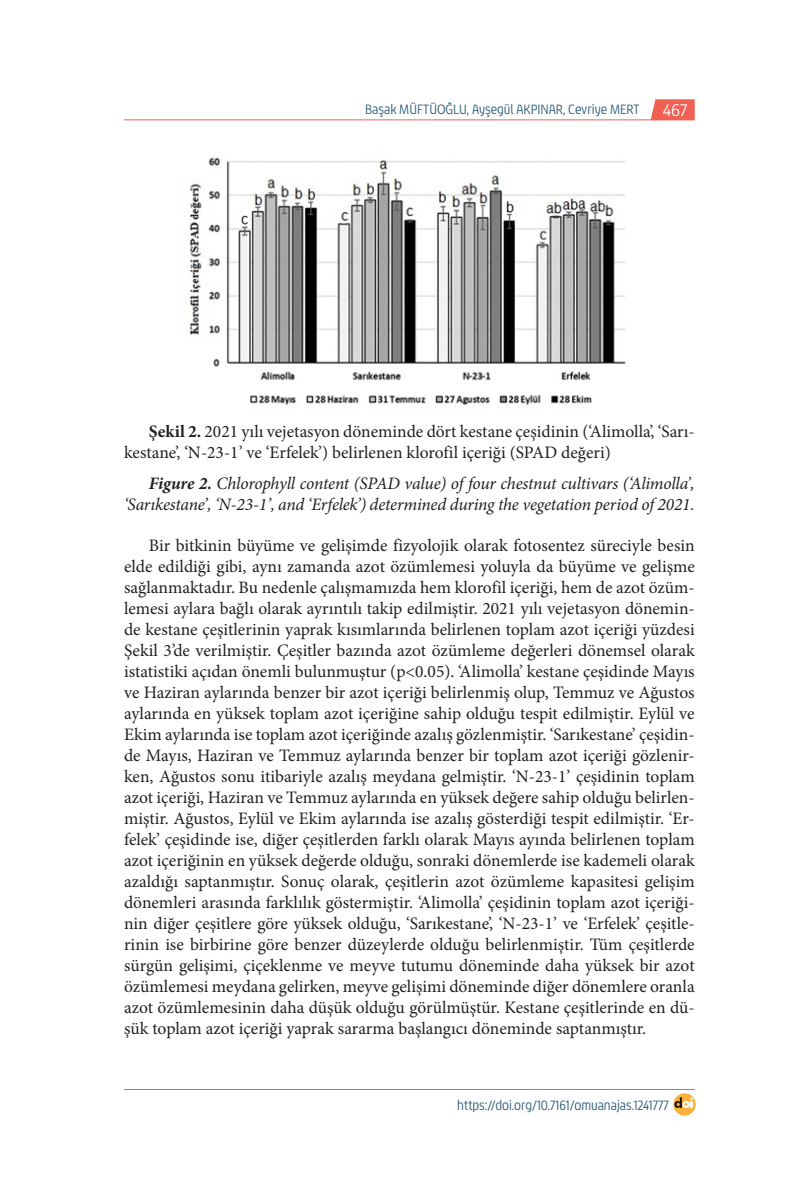
<style>
.page{position:relative;width:794px;height:1191px;background:#fff}
.page>*{position:absolute;margin:0;border:0;box-sizing:border-box;transform-origin:0 0}
.ANA_METİN{font:17.5px/21px "Minion Pro";color:#231f20}
.ANA_METİN-2{font:italic 17.5px/21px "Minion Pro";letter-spacing:-.015em;color:#231f20;text-align:right}
.t1{font:17.5px "Chypre Nor Boo";color:#fff}
.t2{font:14px "Chypre Con Boo";color:#285b77}
.s1{font-weight:700}
</style>
<div class="page">
<svg style="left:650px;top:99px;width:44px;height:21px"></svg>
<hr style="left:124px;top:120px;width:570px;height:1px;background:#f16153">
<hr style="left:124px;top:1089px;width:570px;height:1px;background:#f16153">
<div style="left:673px;top:1093px;width:22px;height:22px;background:#fcb139;border-radius:50%"></div>
<svg style="left:674px;top:1097px;width:19px;height:11px"></svg>
<img style="left:189px;top:157px;width:437px;height:248px">
<p class="t2" style="left:365px;top:101px;width:276px">Başak MÜFTÜOĞLU, Ayşegül AKPINAR, Cevriye MERT</p>
<p class="t1" style="left:663px;top:100px;width:26px">467</p>
<p class="ANA_METİN" style="left:124px;top:421px;width:572px;text-indent:25px"><span class="s1">Şekil 2.</span> 2021 yılı vejetasyon döneminde dört kestane çeşidinin (‘Alimolla’, ‘Sarı&shy;kestane’, ‘N-23-1’ ve ‘Erfelek’) belirlenen klorofil içeriği (SPAD değeri)</p>
<p class="ANA_METİN-2" style="left:124px;top:473px;width:572px"><span class="s1">Figure 2.</span> Chlorophyll content (SPAD value) of four chestnut cultivars (‘Alimolla’, ‘Sarıkestane’, ‘N-23-1’, and ‘Erfelek’) determined during the vegetation period of 2021.</p>
<p class="ANA_METİN" style="left:124px;top:535px;width:572px;text-align:justify;text-indent:25px">Bir bitkinin büyüme ve gelişimde fizyolojik olarak fotosentez süreciyle besin elde edildiği gibi, aynı zamanda azot özümlemesi yoluyla da büyüme ve gelişme sağlanmaktadır. Bu nedenle çalışmamızda hem klorofil içeriği, hem de azot özüm&shy;lemesi aylara bağlı olarak ayrıntılı takip edilmiştir. 2021 yılı vejetasyon dönemin&shy;de kestane çeşitlerinin yaprak kısımlarında belirlenen toplam azot içeriği yüzdesi Şekil 3’de verilmiştir. Çeşitler bazında azot özümleme değerleri dönemsel olarak istatistiki açıdan önemli bulunmuştur (p&lt;0.05). ‘Alimolla’ kestane çeşidinde Mayıs ve Haziran aylarında benzer bir azot içeriği belirlenmiş olup, Temmuz ve Ağustos aylarında en yüksek toplam azot içeriğine sahip olduğu tespit edilmiştir. Eylül ve Ekim aylarında ise toplam azot içeriğinde azalış gözlenmiştir. ‘Sarıkestane’ çeşidin&shy;de Mayıs, Haziran ve Temmuz aylarında benzer bir toplam azot içeriği gözlenir&shy;ken, Ağustos sonu itibariyle azalış meydana gelmiştir. ‘N-23-1’ çeşidinin toplam azot içeriği, Haziran ve Temmuz aylarında en yüksek değere sahip olduğu belirlen&shy;miştir. Ağustos, Eylül ve Ekim aylarında ise azalış gösterdiği tespit edilmiştir. ‘Er&shy;felek’ çeşidinde ise, diğer çeşitlerden farklı olarak Mayıs ayında belirlenen toplam azot içeriğinin en yüksek değerde olduğu, sonraki dönemlerde ise kademeli olarak azaldığı saptanmıştır. Sonuç olarak, çeşitlerin azot özümleme kapasitesi gelişim dönemleri arasında farklılık göstermiştir. ‘Alimolla’ çeşidinin toplam azot içeriği&shy;nin diğer çeşitlere göre yüksek olduğu, ‘Sarıkestane’, ‘N-23-1’ ve ‘Erfelek’ çeşitle&shy;rinin ise birbirine göre benzer düzeylerde olduğu belirlenmiştir. Tüm çeşitlerde sürgün gelişimi, çiçeklenme ve meyve tutumu döneminde daha yüksek bir azot özümlemesi meydana gelirken, meyve gelişimi döneminde diğer dönemlere oranla azot özümlemesinin daha düşük olduğu görülmüştür. Kestane çeşitlerinde en dü&shy;şük toplam azot içeriği yaprak sararma başlangıcı döneminde saptanmıştır.</p>
<p class="t2" style="left:457px;top:1096px;width:213px">https://doi.org/10.7161/omuanajas.1241777</p>
</div>
